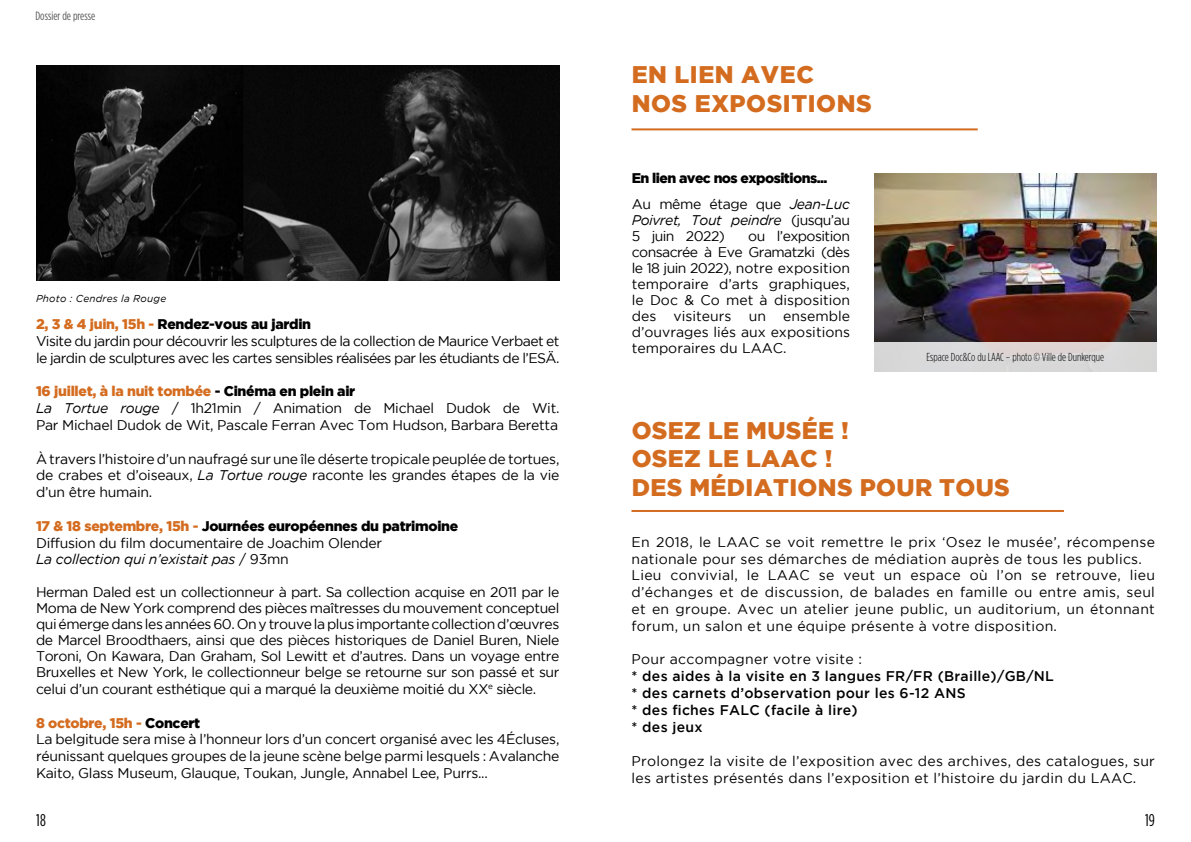
<style>
.page{position:relative;width:1191px;height:842px;background:#fff}
.page>*{position:absolute;margin:0;border:0;box-sizing:border-box;transform-origin:0 0}
.t1{font:900 24px/28.8px "Gotham";letter-spacing:.015em;color:#d46c20}
.t2{font:17px "Gotham Condensed";color:#000}
.t3{font:14px/16.8px "Gotham";letter-spacing:-.02em;color:#000;text-align:justify}
.t4{font:14px/16.8px "Gotham";letter-spacing:.02em;color:#000}
.t5{font:14px/16.8px "Gotham";letter-spacing:-.04em;color:#000}
.t6{font:500 14px/16.8px "Gotham";letter-spacing:.02em;color:#000}
.t7{font:900 14px/26px "Gotham";letter-spacing:-.04em;color:#000}
.t8{font:italic 14px/16px "Gotham";letter-spacing:-.03em;color:#000}
.t9{font:12px "Gotham Condensed";color:#58595b}
.t10{font:300 11.6px "Gotham Condensed";color:#000}
.t11{font:italic 10px "Gotham";letter-spacing:.02em;color:#000}
.s1{font-weight:900;color:#d46c20}
.s2{font-weight:900}
.s3{font-style:italic}
.s4{font-weight:400}
.s5{font-weight:400;font-style:italic}
.s6{font-style:normal}
</style>
<div class="page">
<hr style="left:631px;top:510px;width:433px;height:2px;background:#d46c20">
<hr style="left:631px;top:128px;width:346px;height:2px;background:#d46c20">
<img style="left:874px;top:174px;width:282px;height:168px">
<div style="left:870px;top:342px;width:289px;height:31px;background:#d9d8d9"></div>
<img style="left:36px;top:66px;width:523px;height:215px">
<p class="t9" style="left:35px;top:9px;width:61px">Dossier de presse</p>
<p class="t11" style="left:36px;top:293px;width:132px">Photo : Cendres la Rouge</p>
<p class="t5" style="left:36px;top:316px;width:525px"><span class="s1">2, 3 &amp; 4 juin, 15h -</span> <span class="s2">Rendez-vous au jardin<br></span>Visite du jardin pour découvrir les sculptures de la collection de Maurice Verbaet et le jardin de sculptures avec les cartes sensibles réalisées par les étudiants de l’ESÄ.</p>
<p class="t3" style="left:36px;top:383px;width:525px;text-align:left"><span class="s1">16 juillet, à la nuit tombée</span> <span class="s2">- Cinéma en plein air<br></span><span class="s3">La Tortue rouge</span> / 1h21min / Animation de Michael Dudok de Wit.<br>Par Michael Dudok de Wit, Pascale Ferran Avec Tom Hudson, Barbara Beretta</p>
<p class="t3" style="left:36px;top:450px;width:525px">À travers l’histoire d’un naufragé sur une île déserte tropicale peuplée de tortues, de crabes et d’oiseaux, <span class="s3">La Tortue rouge</span> raconte les grandes étapes de la vie d’un être humain.</p>
<p class="t3" style="left:36px;top:517px;width:424px;text-align:left"><span class="s1">17 &amp; 18 septembre, 15h -</span> <span class="s2">Journées européennes du patrimoine<br></span>Diffusion du film documentaire de Joachim Olender<br><span class="s3">La collection qui n’existait pas</span> / 93mn</p>
<p class="t3" style="left:36px;top:584px;width:525px;line-height:16.1px">Herman Daled est un collectionneur à part. Sa collection acquise en 2011 par le Moma de New York comprend des pièces maîtresses du mouvement conceptuel qui émerge dans les années 60. On y trouve la plus importante collection d’œuvres de Marcel Broodthaers, ainsi que des pièces historiques de Daniel Buren, Niele Toroni, On Kawara, Dan Graham, Sol Lewitt et d’autres. Dans un voyage entre Bruxelles et New York, le collectionneur belge se retourne sur son passé et sur celui d’un courant esthétique qui a marqué la deuxième moitié du XX<sup>e</sup> siècle.</p>
<p class="t3" style="left:36px;top:714px;width:525px;text-align:left"><span class="s1">8 octobre, 15h -</span> <span class="s2">Concert<br></span>La belgitude sera mise à l’honneur lors d’un concert organisé avec les 4Écluses, réunissant quelques groupes de la jeune scène belge parmi lesquels : Avalanche Kaito, Glass Museum, Glauque, Toukan, Jungle, Annabel Lee, Purrs...</p>
<h1 class="t1" style="left:631px;top:60px;width:58px">En lien</h1>
<h1 class="t1" style="left:741px;top:60px;width:19px">avec</h1>
<h1 class="t1" style="left:631px;top:89px;width:19px">nos</h1>
<h1 class="t1" style="left:694px;top:89px;width:17px">expositions</h1>
<p class="t7" style="left:632px;top:165px;width:220px">En lien avec nos expositions...<br><span class="s4">Au même étage que</span> <span class="s5">Jean-Luc</span></p>
<p class="t8" style="left:632px;top:212px;width:220px">Poivret, Tout peindre <span class="s6">(jusqu’au<br>5 juin 2022)</span></p>
<p class="t3" style="left:632px;top:228px;width:220px;line-height:16px;text-indent:116px">ou l’exposition consacrée à Eve Gramatzki (dès le 18 juin 2022), notre exposition temporaire d’arts graphiques, le Doc &amp; Co met à disposition des visiteurs un ensemble d’ouvrages liés aux expositions temporaires du LAAC.</p>
<p class="t10" style="left:926px;top:350px;width:179px">Espace Doc&amp;Co du LAAC – photo © Ville de Dunkerque</p>
<h1 class="t1" style="left:631px;top:415px;width:380px">OSEZ LE MUSÉE !<br>OSEZ le LAAC !<br>DES MÉDIATIONS POUR TOUS</h1>
<p class="t4" style="left:631px;top:533px;width:525px">En 2018, le LAAC se voit remettre le prix ‘Osez le musée’, récompense nationale pour ses démarches de médiation auprès de tous les publics.<br>Lieu convivial, le LAAC se veut un espace où l’on se retrouve, lieu d’échanges et de discussion, de balades en famille ou entre amis, seul et en groupe. Avec un atelier jeune public, un auditorium, un étonnant forum, un salon et une équipe présente à votre disposition.</p>
<p class="t4" style="left:631px;top:651px;width:232px">Pour accompagner votre visite :</p>
<p class="t6" style="left:631px;top:667px;width:424px">* des aides à la visite en 3 langues FR/FR (Braille)/GB/NL * des carnets d’observation pour les 6-12 ANS<br>* des fiches FALC (facile à lire)<br>* des jeux</p>
<p class="t4" style="left:631px;top:752px;width:525px">Prolongez la visite de l’exposition avec des archives, des catalogues, sur les artistes présentés dans l’exposition et l’histoire du jardin du LAAC.</p>
<p class="t2" style="left:36px;top:810px;width:11px">18</p>
<p class="t2" style="left:1145px;top:810px;width:11px">19</p>
</div>
